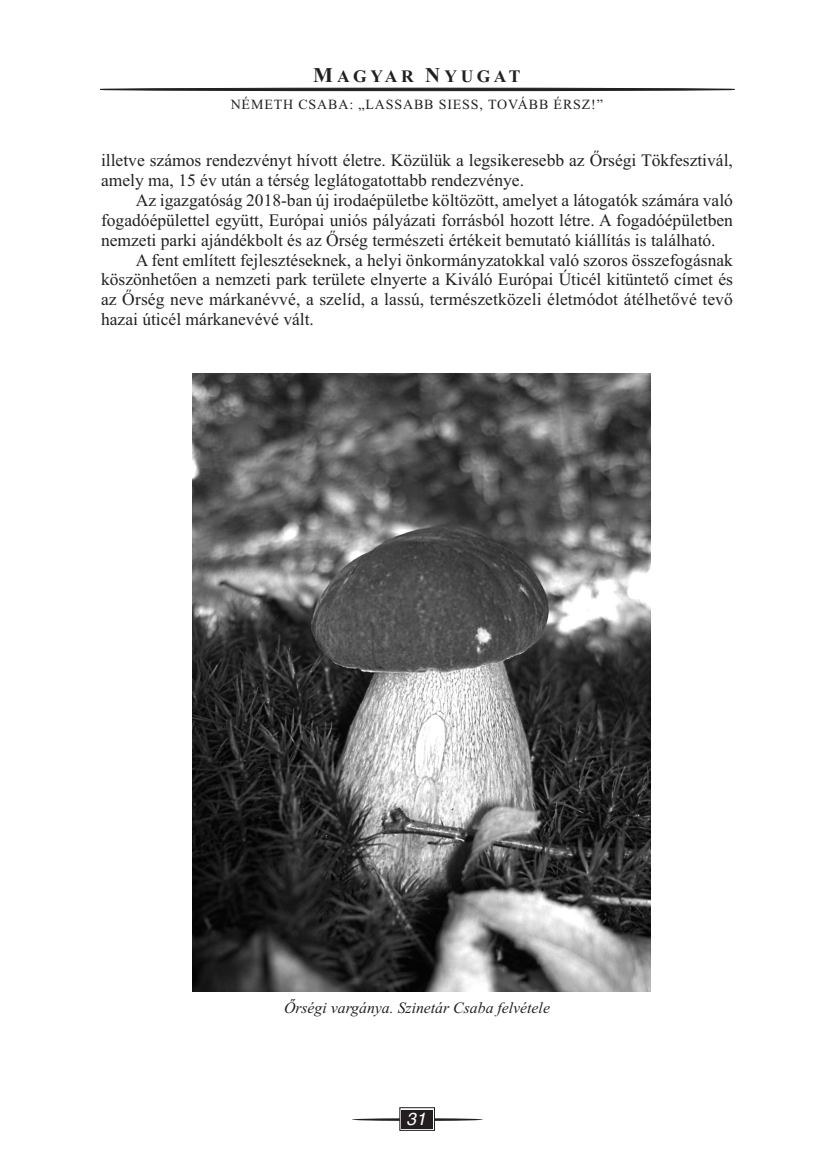
<style>
.page{position:relative;width:834px;height:1176px;background:#fff}
.page>*{position:absolute;margin:0;border:0;box-sizing:border-box;transform-origin:0 0}
.t1{font:17.5px/19.8px "Times New Roman";color:#231f20}
.t2{font:700 17.5px "Times New Roman";letter-spacing:.2em;color:#231f20}
.t3{font:17.5px "Helvetica H Oblique";color:#fff}
.t4{font:italic 15.75px "Times New Roman";color:#231f20}
.t5{font:14px "Times New Roman";letter-spacing:.06em;color:#231f20}
.s1{font-size:21px}
</style>
<div class="page">
<div style="left:100px;top:88px;width:634px;height:3px;border:1px solid #231f20;border-radius:50%"></div>
<svg style="left:352px;top:1118px;width:130px;height:3px"></svg>
<div style="left:399px;top:1107px;width:35px;height:23px;border:1px solid #231f20"></div>
<div style="left:401px;top:1110px;width:31px;height:18px;background:#231f20"></div>
<img style="left:192px;top:373px;width:458px;height:618px">
<p class="t2" style="left:313px;top:65px;width:209px"><span class="s1">M</span>AGYAR <span class="s1">N</span>YUGAT</p>
<p class="t5" style="left:231px;top:96px;width:374px">NÉMETH CSABA: „LASSABB SIESS, TOVÁBB ÉRSZ!”</p>
<p class="t1" style="left:101px;top:150px;width:633px">illetve számos rendezvényt hívott életre. Közülük a legsikeresebb az Őrségi Tökfesztivál, amely ma, 15 év után a térség leglátogatottabb rendezvénye.</p>
<p class="t1" style="left:136px;top:190px;width:598px">Az igazgatóság 2018-ban új irodaépületbe költözött, amelyet a látogatók számára való</p>
<p class="t1" style="left:101px;top:210px;width:633px">fogadóépülettel együtt, Európai uniós pályázati forrásból hozott létre. A fogadóépületben</p>
<p class="t1" style="left:101px;top:230px;width:616px">nemzeti parki ajándékbolt és az Őrség természeti értékeit bemutató kiállítás is található.</p>
<p class="t1" style="left:136px;top:250px;width:598px">A fent említett fejlesztéseknek, a helyi önkormányzatokkal való szoros összefogásnak</p>
<p class="t1" style="left:101px;top:269px;width:633px">köszönhetően a nemzeti park területe elnyerte a Kiváló Európai Úticél kitüntető címet és</p>
<p class="t1" style="left:101px;top:289px;width:633px">az Őrség neve márkanévvé, a szelíd, a lassú, természetközeli életmódot átélhetővé tevő</p>
<p class="t1" style="left:101px;top:309px;width:214px">hazai úticél márkanevévé vált.</p>
<p class="t4" style="left:284px;top:998px;width:267px">Őrségi vargánya. Szinetár Csaba felvétele</p>
<p class="t3" style="left:406px;top:1109px;width:21px">31</p>
</div>
